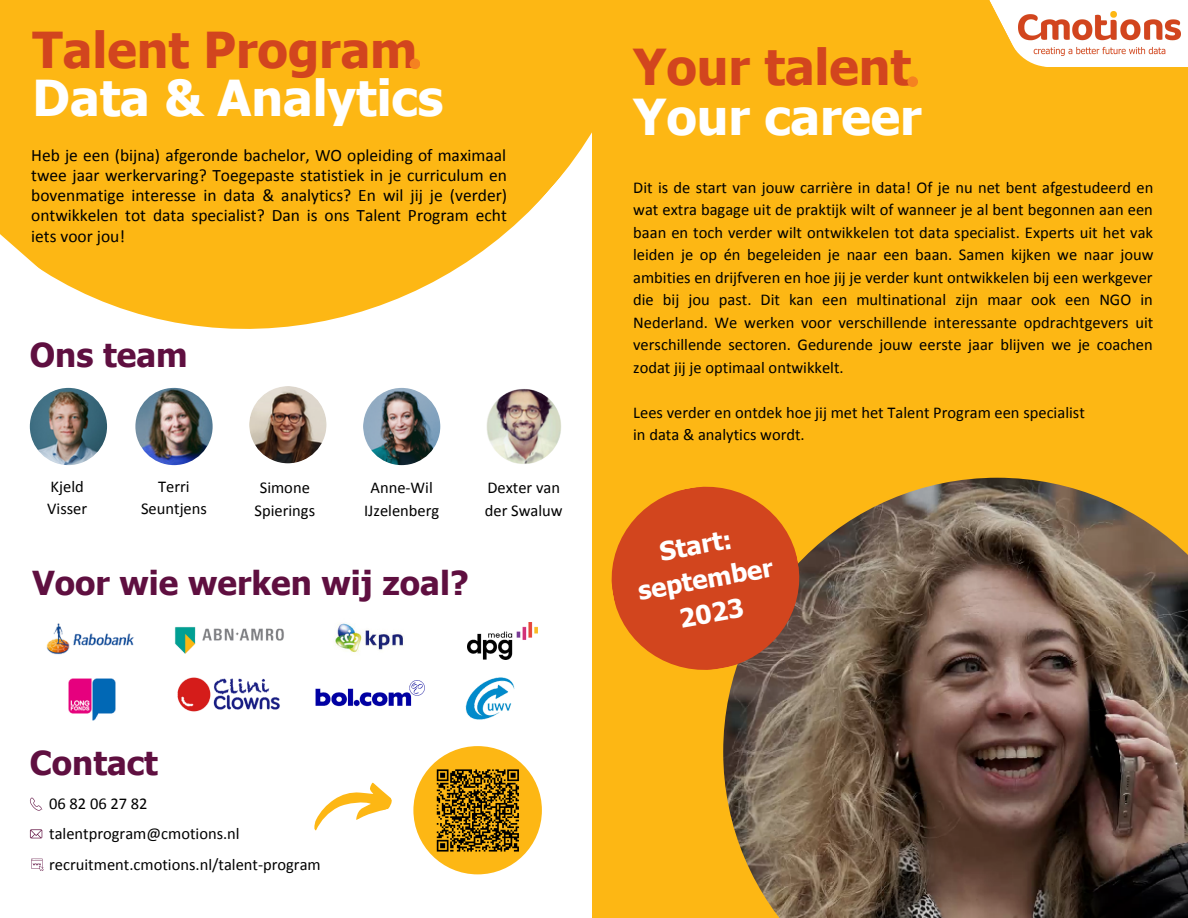
<style>
.page{position:relative;width:1188px;height:918px;background:#fdb714}
.page>*{position:absolute;margin:0;border:0;box-sizing:border-box;transform-origin:0 0}
.t1{font:700 49.5px "Tahoma";color:#fff}
.t2{font:700 49.5px "Tahoma";color:#d2451e}
.t3{font:700 33px "Tahoma";color:#5f0f40}
.t4{font:700 25.5px/35px "Tahoma";color:#fff;text-align:center}
.t5{font:17.4px/20.2px "Calibri";color:#000;text-align:justify}
.t6{font:16.5px/22.5px "Calibri";color:#000}
</style>
<div class="page">
<div style="left:0;top:55px;width:592px;height:863px;background:#fff"></div>
<div style="left:413px;top:746px;width:129px;height:128px;background:#fdb714;border-radius:50%"></div>
<svg style="left:436px;top:769px;width:83px;height:83px"></svg>
<svg style="left:30px;top:797px;width:12px;height:14px"></svg>
<svg style="left:30px;top:829px;width:12px;height:9px"></svg>
<svg style="left:31px;top:859px;width:13px;height:12px"></svg>
<svg style="left:314px;top:782px;width:78px;height:49px"></svg>
<svg style="left:0;top:55px;width:592px;height:274px;fill:#fdb714"></svg>
<img style="left:486px;top:389px;width:76px;height:75px;border-radius:50%">
<img style="left:30px;top:388px;width:77px;height:77px;border-radius:50%">
<img style="left:363px;top:388px;width:77px;height:77px;border-radius:50%">
<img style="left:249px;top:386px;width:77px;height:77px;border-radius:50%">
<img style="left:135px;top:388px;width:78px;height:77px;border-radius:50%">
<svg style="left:989px;top:0;width:25px;height:47px"></svg>
<div style="left:1014px;top:0;width:174px;height:67px;background:#fff"></div>
<img style="left:723px;top:478px;width:465px;height:440px">
<svg style="left:611px;top:479px;width:196px;height:198px"></svg>
<div style="left:907px;top:76px;width:11px;height:11px;background:#f58220;border-radius:50%"></div>
<div style="left:410px;top:59px;width:10px;height:10px;background:#f58220;border-radius:50%"></div>
<img style="left:465px;top:677px;width:50px;height:43px">
<img style="left:335px;top:623px;width:69px;height:30px">
<img style="left:315px;top:680px;width:110px;height:27px">
<img style="left:68px;top:678px;width:48px;height:42px">
<img style="left:177px;top:677px;width:103px;height:35px">
<img style="left:174px;top:626px;width:110px;height:28px">
<img style="left:467px;top:623px;width:71px;height:37px">
<img style="left:46px;top:623px;width:88px;height:32px">
<img style="left:1018px;top:11px;width:162px;height:44px">
<h1 class="t2" style="left:33px;top:18px;width:386px">Talent Program</h1>
<h1 class="t1" style="left:33px;top:67px;width:412px">Data &amp; Analytics</h1>
<p class="t5" style="left:31px;top:146px;width:477px">Heb je een (bijna) afgeronde bachelor, WO opleiding of maximaal twee jaar werkervaring? Toegepaste statistiek in je curriculum en bovenmatige interesse in data &amp; analytics? En wil jij je (verder) ontwikkelen tot data specialist? Dan is ons Talent Program echt iets voor jou!</p>
<h2 class="t3" style="left:30px;top:334px;width:159px">Ons team</h2>
<p class="t6" style="left:47px;top:476px;width:41px">Kjeld<br>Visser</p>
<p class="t6" style="left:141px;top:476px;width:67px;text-align:center">Terri<br>Seuntjens</p>
<p class="t6" style="left:255px;top:478px;width:62px;text-align:center">Simone<br>Spierings</p>
<p class="t6" style="left:364px;top:478px;width:77px;text-align:center">Anne-Wil<br>IJzelenberg</p>
<p class="t6" style="left:485px;top:478px;width:79px">Dexter van der Swaluw</p>
<h2 class="t3" style="left:33px;top:562px;width:438px">Voor wie werken wij zoal?</h2>
<h2 class="t3" style="left:30px;top:742px;width:130px">Contact</h2>
<p class="t6" style="left:49px;top:790px;width:273px;line-height:30.3px">06 82 06 27 82 talentprogram@cmotions.nl recruitment.cmotions.nl/talent-program</p>
<h1 class="t2" style="left:633px;top:36px;width:279px">Your talent</h1>
<h1 class="t1" style="left:633px;top:85px;width:290px">Your career</h1>
<p class="t6" style="left:633px;top:177px;width:522px;text-align:justify">Dit is de start van jouw carrière in data! Of je nu net bent afgestudeerd en wat extra bagage uit de praktijk wilt of wanneer je al bent begonnen aan een baan en toch verder wilt ontwikkelen tot data specialist. Experts uit het vak leiden je op én begeleiden je naar een baan. Samen kijken we naar jouw ambities en drijfveren en hoe jij je verder kunt ontwikkelen bij een werkgever die bij jou past. Dit kan een multinational zijn maar ook een NGO in Nederland. We werken voor verschillende interessante opdrachtgevers uit verschillende sectoren. Gedurende jouw eerste jaar blijven we je coachen zodat jij je optimaal ontwikkelt.</p>
<p class="t6" style="left:633px;top:402px;width:453px">Lees verder en ontdek hoe jij met het Talent Program een specialist in data &amp; analytics wordt.</p>
<h3 class="t4" style="left:629px;top:538px;width:138px;rotate:-10deg">Start: september<br>2023</h3>
</div>
